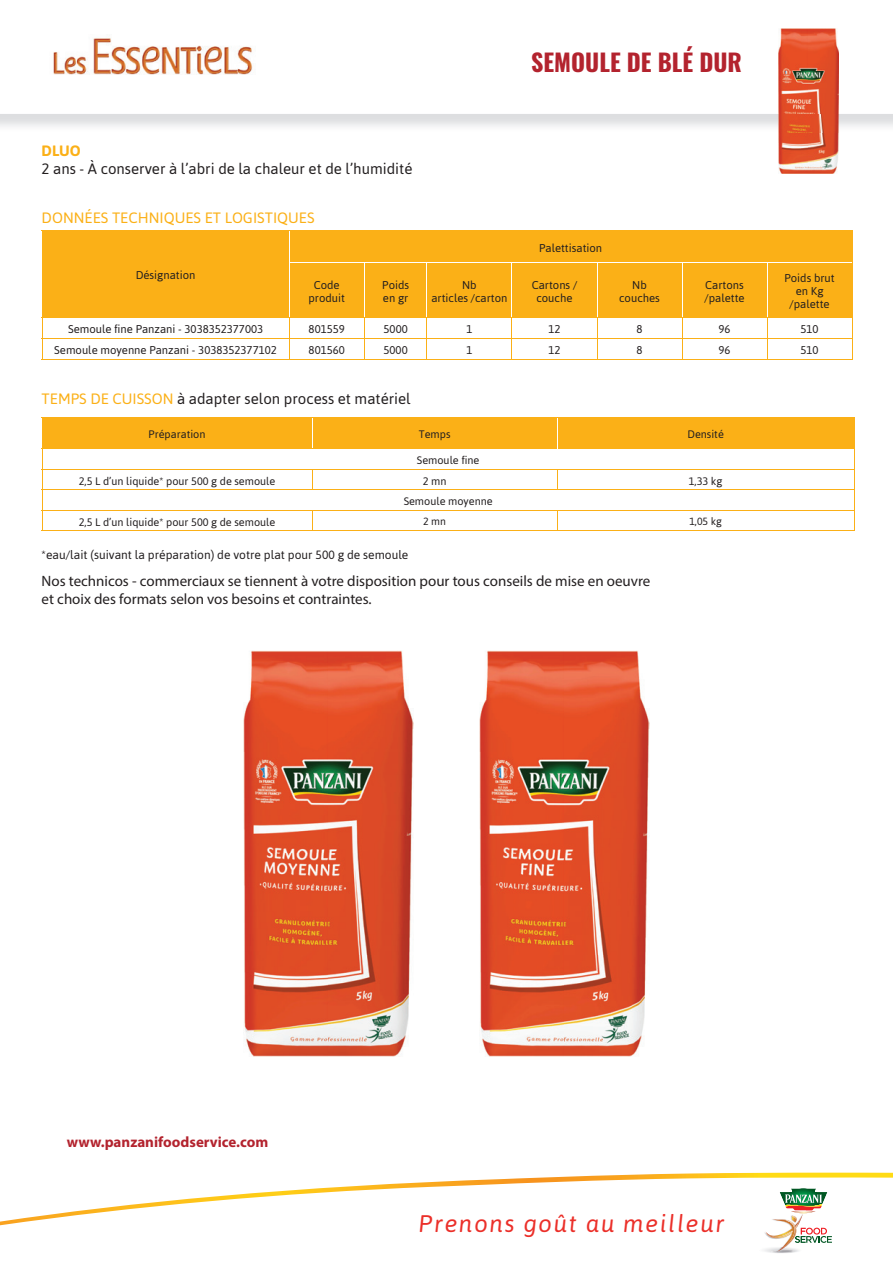
<style>
.page{position:relative;width:893px;height:1263px;background:#fff}
.page>*{position:absolute;margin:0;border:0;box-sizing:border-box;transform-origin:0 0}
.t1{font:italic 24px "Asap";letter-spacing:.07em;color:#eb2f29}
.t2{font:700 24px "Oswald";color:#b3232e}
.t3{font:15px/18px "Myriad Pro";color:#231f20}
.t4{font:15px "Asap";color:#231f20}
.t5{font:15px "Asap";color:#fbb017}
.t6{font:700 15px "Myriad Pro";color:#b3232e}
.t7{font:700 15px "Asap";color:#fbb017}
.t8{font:12px "Asap";color:#231f20}
.t9{font:11.25px/13.2px "Asap";color:#231f20;text-align:center}
.t10{font:10.95px "Asap";color:#231f20}
.t11{font:10.5px "Asap";color:#231f20}
.s1{color:#fbb017}
</style>
<div class="page">
<svg style="left:0;top:1172px;width:893px;height:53px"></svg>
<img style="left:771px;top:1252px;width:23px;height:1px">
<img style="left:757px;top:1187px;width:75px;height:65px">
<div style="left:43px;top:231px;width:809px;height:86px;background:#fbb017"></div>
<hr style="left:289px;top:231px;width:1px;height:31px;background:#fff">
<hr style="left:289px;top:262px;width:75px;height:1px;background:#fff">
<hr style="left:289px;top:263px;width:1px;height:54px;background:#fff">
<hr style="left:364px;top:262px;width:63px;height:1px;background:#fff">
<hr style="left:364px;top:263px;width:1px;height:54px;background:#fff">
<hr style="left:427px;top:262px;width:85px;height:1px;background:#fff">
<hr style="left:426px;top:263px;width:1px;height:54px;background:#fff">
<hr style="left:512px;top:262px;width:85px;height:1px;background:#fff">
<hr style="left:511px;top:263px;width:1px;height:54px;background:#fff">
<hr style="left:597px;top:262px;width:85px;height:1px;background:#fff">
<hr style="left:597px;top:263px;width:1px;height:54px;background:#fff">
<hr style="left:682px;top:262px;width:85px;height:1px;background:#fff">
<hr style="left:682px;top:263px;width:1px;height:54px;background:#fff">
<hr style="left:767px;top:262px;width:85px;height:1px;background:#fff">
<hr style="left:767px;top:263px;width:1px;height:54px;background:#fff">
<hr style="left:42px;top:230px;width:247px;height:1px;background:#fbb017">
<hr style="left:42px;top:231px;width:1px;height:31px;background:#fbb017">
<hr style="left:42px;top:262px;width:1px;height:55px;background:#fbb017">
<hr style="left:289px;top:230px;width:75px;height:1px;background:#fbb017">
<hr style="left:364px;top:230px;width:63px;height:1px;background:#fbb017">
<hr style="left:427px;top:230px;width:85px;height:1px;background:#fbb017">
<hr style="left:512px;top:230px;width:85px;height:1px;background:#fbb017">
<hr style="left:597px;top:230px;width:85px;height:1px;background:#fbb017">
<hr style="left:682px;top:230px;width:85px;height:1px;background:#fbb017">
<hr style="left:767px;top:230px;width:86px;height:1px;background:#fbb017">
<hr style="left:852px;top:231px;width:1px;height:31px;background:#fbb017">
<hr style="left:852px;top:262px;width:1px;height:55px;background:#fbb017">
<hr style="left:42px;top:317px;width:247px;height:1px;background:#fbb017">
<hr style="left:289px;top:317px;width:75px;height:1px;background:#fbb017">
<hr style="left:364px;top:317px;width:63px;height:1px;background:#fbb017">
<hr style="left:427px;top:317px;width:85px;height:1px;background:#fbb017">
<hr style="left:512px;top:317px;width:85px;height:1px;background:#fbb017">
<hr style="left:597px;top:317px;width:85px;height:1px;background:#fbb017">
<hr style="left:682px;top:317px;width:85px;height:1px;background:#fbb017">
<hr style="left:767px;top:317px;width:86px;height:1px;background:#fbb017">
<hr style="left:42px;top:338px;width:247px;height:1px;background:#fbb017">
<svg style="left:42px;top:318px;width:1px;height:41px"></svg>
<hr style="left:289px;top:338px;width:75px;height:1px;background:#fbb017">
<svg style="left:289px;top:318px;width:1px;height:41px"></svg>
<hr style="left:364px;top:338px;width:63px;height:1px;background:#fbb017">
<svg style="left:364px;top:318px;width:1px;height:41px"></svg>
<hr style="left:427px;top:338px;width:85px;height:1px;background:#fbb017">
<svg style="left:426px;top:318px;width:1px;height:41px"></svg>
<hr style="left:512px;top:338px;width:85px;height:1px;background:#fbb017">
<svg style="left:511px;top:318px;width:1px;height:41px"></svg>
<hr style="left:597px;top:338px;width:85px;height:1px;background:#fbb017">
<svg style="left:597px;top:318px;width:1px;height:41px"></svg>
<hr style="left:682px;top:338px;width:85px;height:1px;background:#fbb017">
<svg style="left:682px;top:318px;width:1px;height:41px"></svg>
<hr style="left:767px;top:338px;width:86px;height:1px;background:#fbb017">
<svg style="left:767px;top:318px;width:1px;height:41px"></svg>
<svg style="left:852px;top:318px;width:1px;height:41px"></svg>
<hr style="left:42px;top:359px;width:247px;height:1px;background:#fbb017">
<hr style="left:289px;top:359px;width:75px;height:1px;background:#fbb017">
<hr style="left:364px;top:359px;width:63px;height:1px;background:#fbb017">
<hr style="left:427px;top:359px;width:85px;height:1px;background:#fbb017">
<hr style="left:512px;top:359px;width:85px;height:1px;background:#fbb017">
<hr style="left:597px;top:359px;width:85px;height:1px;background:#fbb017">
<hr style="left:682px;top:359px;width:85px;height:1px;background:#fbb017">
<hr style="left:767px;top:359px;width:86px;height:1px;background:#fbb017">
<svg style="left:42px;top:418px;width:813px;height:112px"></svg>
<hr style="left:42px;top:530px;width:270px;height:1px;background:#fbb017">
<hr style="left:312px;top:530px;width:245px;height:1px;background:#fbb017">
<hr style="left:557px;top:530px;width:298px;height:1px;background:#fbb017">
<hr style="left:42px;top:417px;width:270px;height:1px;background:#fbb017">
<hr style="left:42px;top:418px;width:1px;height:30px;background:#fbb017">
<hr style="left:42px;top:448px;width:270px;height:1px;background:#fbb017">
<hr style="left:312px;top:417px;width:245px;height:1px;background:#fbb017">
<hr style="left:557px;top:417px;width:298px;height:1px;background:#fbb017">
<hr style="left:312px;top:448px;width:245px;height:1px;background:#fbb017">
<hr style="left:557px;top:448px;width:298px;height:1px;background:#fbb017">
<hr style="left:557px;top:418px;width:1px;height:30px;background:#fff">
<hr style="left:854px;top:418px;width:1px;height:30px;background:#fbb017">
<img style="left:53px;top:38px;width:200px;height:37px">
<img style="left:479px;top:651px;width:170px;height:405px">
<img style="left:778px;top:29px;width:61px;height:144px">
<img style="left:244px;top:651px;width:170px;height:405px">
<h2 class="t7" style="left:42px;top:142px;width:41px">DLUO</h2>
<h2 class="t4" style="left:42px;top:160px;width:372px">2 ans - À conserver à l’abri de la chaleur et de l’humidité</h2>
<h2 class="t5" style="left:42px;top:209px;width:274px">DONNÉES TECHNIQUES ET LOGISTIQUES</h2>
<h1 class="t2" style="left:531px;top:49px;width:212px">SEMOULE DE BLÉ DUR</h1>
<p class="t9" style="left:539px;top:241px;width:65px">Palettisation</p>
<p class="t9" style="left:136px;top:268px;width:61px">Désignation</p>
<p class="t9" style="left:308px;top:278px;width:38px">Code produit</p>
<p class="t9" style="left:382px;top:278px;width:28px;text-align:left">Poids en gr</p>
<p class="t9" style="left:431px;top:278px;width:77px">Nb<br>articles /carton</p>
<p class="t9" style="left:532px;top:278px;width:47px">Cartons / couche</p>
<p class="t9" style="left:619px;top:278px;width:42px">Nb couches</p>
<p class="t9" style="left:704px;top:278px;width:42px;text-align:left">Cartons /palette</p>
<p class="t9" style="left:784px;top:271px;width:52px">Poids brut en Kg /palette</p>
<p class="t9" style="left:68px;top:323px;width:197px">Semoule fine Panzani - 3038352377003</p>
<p class="t9" style="left:309px;top:323px;width:38px">801559</p>
<p class="t9" style="left:384px;top:323px;width:26px">5000</p>
<p class="t9" style="left:466px;top:323px;width:8px">1</p>
<p class="t9" style="left:548px;top:323px;width:14px">12</p>
<p class="t9" style="left:636px;top:323px;width:8px">8</p>
<p class="t9" style="left:718px;top:323px;width:14px">96</p>
<p class="t9" style="left:800px;top:323px;width:20px">510</p>
<p class="t9" style="left:54px;top:344px;width:224px">Semoule moyenne Panzani - 3038352377102</p>
<p class="t9" style="left:309px;top:344px;width:38px">801560</p>
<p class="t9" style="left:384px;top:344px;width:26px">5000</p>
<p class="t9" style="left:466px;top:344px;width:8px">1</p>
<p class="t9" style="left:548px;top:344px;width:14px">12</p>
<p class="t9" style="left:636px;top:344px;width:8px">8</p>
<p class="t9" style="left:718px;top:344px;width:14px">96</p>
<p class="t9" style="left:800px;top:344px;width:20px">510</p>
<h2 class="t4" style="left:42px;top:390px;width:371px"><span class="s1">TEMPS DE CUISSON</span> à adapter selon process et matériel</h2>
<p class="t10" style="left:149px;top:428px;width:58px">Préparation</p>
<p class="t10" style="left:419px;top:428px;width:33px">Temps</p>
<p class="t10" style="left:687px;top:428px;width:38px">Densité</p>
<p class="t10" style="left:417px;top:454px;width:64px">Semoule fine</p>
<p class="t10" style="left:79px;top:474px;width:198px">2,5 L d’un liquide* pour 500 g de semoule</p>
<p class="t10" style="left:423px;top:474px;width:25px">2 mn</p>
<p class="t10" style="left:689px;top:474px;width:35px">1,33 kg</p>
<p class="t10" style="left:404px;top:495px;width:90px">Semoule moyenne</p>
<p class="t10" style="left:79px;top:515px;width:198px">2,5 L d’un liquide* pour 500 g de semoule</p>
<p class="t11" style="left:423px;top:516px;width:24px">2 mn</p>
<p class="t11" style="left:689px;top:516px;width:34px">1,05 kg</p>
<p class="t8" style="left:42px;top:547px;width:368px">*eau/lait (suivant la préparation) de votre plat pour 500 g de semoule</p>
<h2 class="t3" style="left:42px;top:572px;width:610px">Nos technicos - commerciaux se tiennent à votre disposition pour tous conseils de mise en oeuvre et choix des formats selon vos besoins et contraintes.</h2>
<h2 class="t6" style="left:67px;top:1132px;width:203px">www.panzanifoodservice.com</h2>
<h1 class="t1" style="left:419px;top:1209px;width:307px">Prenons goût au meilleur</h1>
</div>
